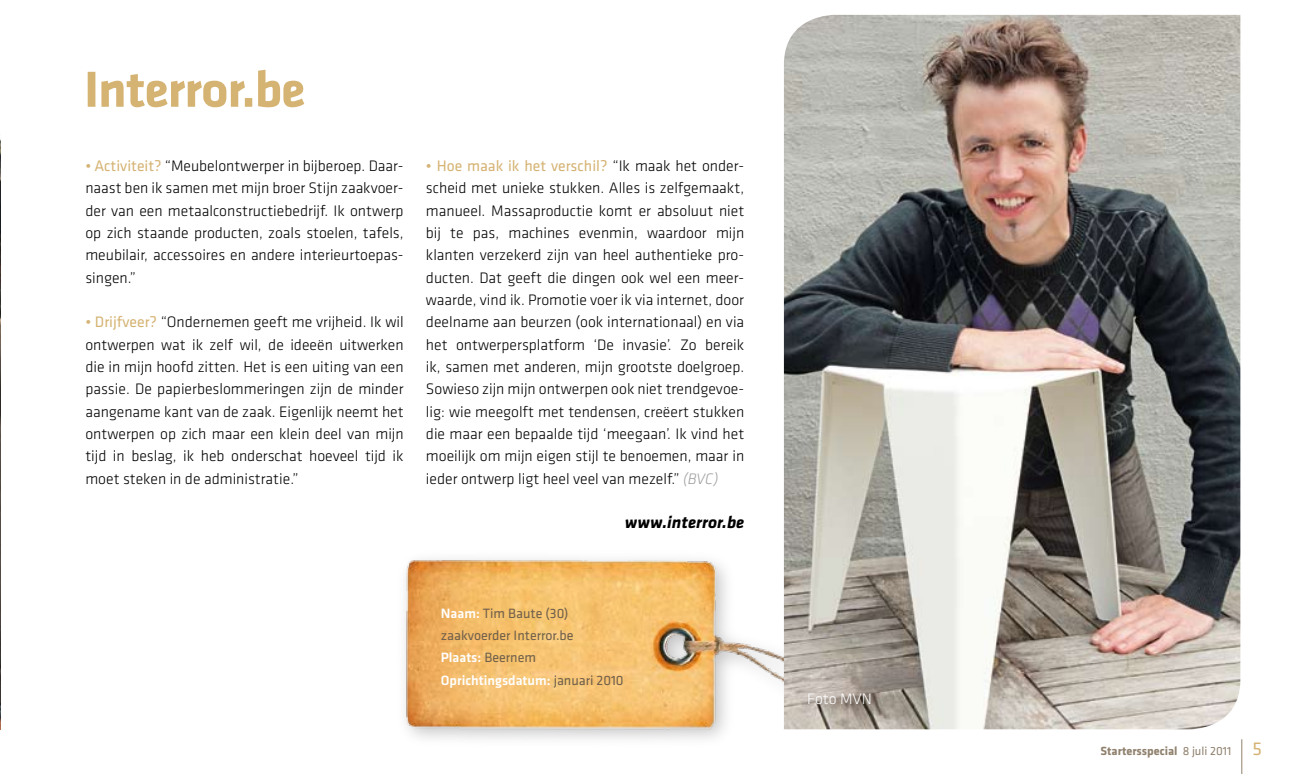
<style>
.page{position:relative;width:1290px;height:774px;background:#fff}
.page>*{position:absolute;margin:0;border:0;box-sizing:border-box;transform-origin:0 0}
.t1{font:italic 700 52.5px "Klavika Basic";color:#d5b373}
.t2{font:italic 700 17.5px "Klavika Basic";color:#000}
.t3{font:300 15.75px/22.4px "Klavika Basic";color:#000;text-align:justify}
.t4{font:300 15.75px "Klavika Basic";color:#fff}
.t5{font:14px/22.4px "Klavika Basic";color:#6f5f4b}
.t6{font:700 12.25px "Klavika Basic";color:#90816e}
.s1{font-weight:400;color:#d5b373}
.s2{font-style:italic;color:#9c9d9f}
.s3{font-weight:500;color:#fff}
.s4{font-weight:400}
</style>
<div class="page">
<img style="left:405px;top:559px;width:414px;height:181px">
<hr style="left:1241px;top:739px;width:1px;height:35px;background:#90816e">
<img style="left:0;top:138px;width:1px;height:591px">
<img style="left:784px;top:15px;width:456px;height:714px">
<h1 class="t1" style="left:86px;top:52px;width:235px">Interror.be</h1>
<p class="t3" style="left:85px;top:155px;width:320px"><span class="s1">• Activiteit?</span> “Meubelontwerper in bijberoep. Daar&shy;naast ben ik samen met mijn broer Stijn zaakvoer&shy;der van een metaalconstructiebedrijf. Ik ontwerp op zich staande producten, zoals stoelen, tafels, meubilair, accessoires en andere interieurtoepas&shy;singen.”</p>
<p class="t3" style="left:85px;top:311px;width:320px"><span class="s1">• Drijfveer?</span> “Ondernemen geeft me vrijheid. Ik wil ontwerpen wat ik zelf wil, de ideeën uitwerken die in mijn hoofd zitten. Het is een uiting van een passie. De papierbeslommeringen zijn de minder aangename kant van de zaak. Eigenlijk neemt het ontwerpen op zich maar een klein deel van mijn tijd in beslag, ik heb onderschat hoeveel tijd ik moet steken in de administratie.”</p>
<p class="t3" style="left:426px;top:155px;width:320px"><span class="s1">• Hoe maak ik het verschil?</span> “Ik maak het onder&shy;scheid met unieke stukken. Alles is zelfgemaakt, manueel. Massaproductie komt er absoluut niet bij te pas, machines evenmin, waardoor mijn klanten verzekerd zijn van heel authentieke pro&shy;ducten. Dat geeft die dingen ook wel een meer&shy;waarde, vind ik. Promotie voer ik via internet, door deelname aan beurzen (ook internationaal) en via het ontwerpersplatform ‘De invasie’. Zo bereik ik, samen met anderen, mijn grootste doelgroep.<br>Sowieso zijn mijn ontwerpen ook niet trendgevoe&shy;lig: wie meegolft met tendensen, creëert stukken die maar een bepaalde tijd ‘meegaan’. Ik vind het moeilijk om mijn eigen stijl te benoemen, maar in ieder ontwerp ligt heel veel van mezelf.” <span class="s2">(BVC)</span></p>
<p class="t2" style="left:625px;top:510px;width:121px">www.interror.be</p>
<p class="t5" style="left:441px;top:601px;width:184px"><span class="s3">Naam:</span> Tim Baute (30) zaakvoerder Interror.be<br><span class="s3">Plaats:</span> Beernem<br><span class="s3">Oprichtingsdatum:</span> januari 2010</p>
<p class="t4" style="left:807px;top:689px;width:66px">Foto MVN</p>
<p class="t6" style="left:1100px;top:742px;width:132px">Startersspecial <span class="s4">8 juli 2 011</span></p>
</div>
